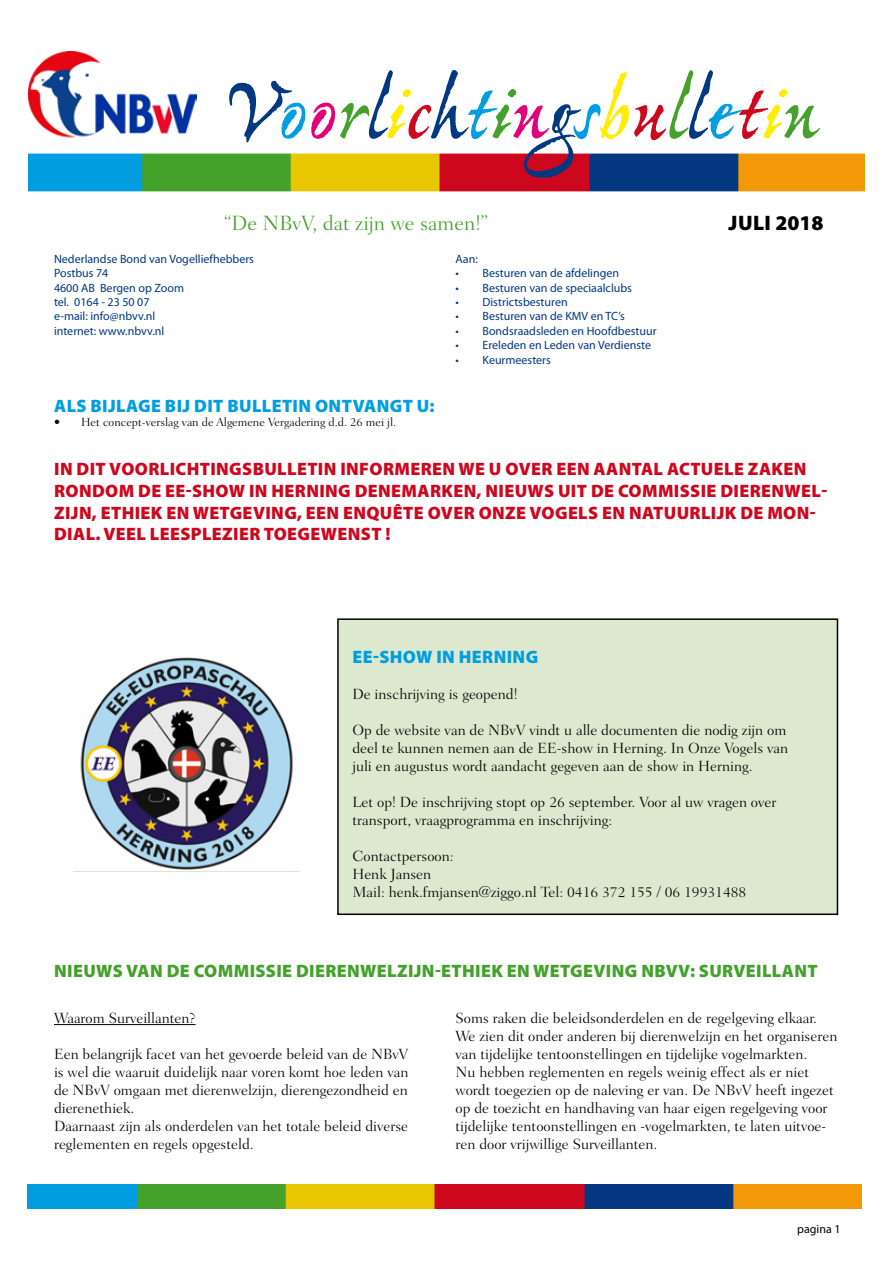
<style>
.page{position:relative;width:893px;height:1263px;background:#fff}
.page>*{position:absolute;margin:0;border:0;box-sizing:border-box;transform-origin:0 0}
.t1{font:700 90px "Ex Ponto Pro";letter-spacing:-.01em;color:#003882}
.t2{font:300 21px "Fairfield LT Std";color:#44a12b}
.t3{font:900 21px "Myriad Pro";letter-spacing:.01em;color:#000}
.t4{font:900 18px/21.6px "Myriad Pro";letter-spacing:.02em;color:#cd071e}
.t5{font:900 18px "Myriad Pro";letter-spacing:.02em;color:#44a12b}
.t6{font:900 18px "Myriad Pro";letter-spacing:.02em;color:#009ee0}
.t7{font:300 15px/18px "Fairfield LT Std";color:#000}
.t8{font:12px/14.4px "Myriad Pro";color:#003882}
.t9{font:300 12px "Fairfield LT Std";color:#000}
.t10{font:12px "Myriad Pro";color:#000}
.s1{color:#009ee0}
.s2{color:#e2007a}
.s3{color:#44a12b}
.s4{color:#ffed00}
.s5{color:#cd071e}
</style>
<div class="page">
<div style="left:338px;top:619px;width:499px;height:295px;background:#dce9cf"></div>
<div style="left:337px;top:618px;width:501px;height:297px;border:2px solid #000"></div>
<img style="left:28px;top:153px;width:837px;height:39px">
<img style="left:28px;top:1184px;width:833px;height:25px">
<img style="left:28px;top:51px;width:168px;height:87px">
<img style="left:80px;top:657px;width:213px;height:213px">
<hr style="left:54px;top:1024px;width:142px;height:1px;background:#000">
<h1 class="t1" style="left:225px;top:55px;width:595px">V<span class="s1">o</span><span class="s2">o</span><span class="s3">r</span>l<span class="s4">i</span><span class="s5">c</span>h<span class="s1">t</span><span class="s3">i</span><span class="s2">n</span>g<span class="s1">s</span><span class="s4">b</span><span class="s5">u</span><span class="s3">l</span>l<span class="s1">e</span><span class="s5">t</span><span class="s4">i</span><span class="s3">n</span></h1>
<h2 class="t2" style="left:225px;top:211px;width:265px">“De NBvV, dat zijn we samen!”</h2>
<p class="t8" style="left:54px;top:251px;width:202px">Nederlandse Bond van Vogelliefhebbers<br>Postbus 74<br>4600 AB Bergen op Zoom<br>tel. 0164 - 23 50 07<br>e-mail: info@nbvv.nl<br>internet: www.nbvv.nl</p>
<p class="t8" style="left:455px;top:251px;width:24px">Aan:</p>
<p class="t8" style="left:455px;top:266px;width:165px">• Besturen van de afdelingen</p>
<p class="t8" style="left:455px;top:280px;width:178px">• Besturen van de speciaalclubs</p>
<p class="t8" style="left:455px;top:294px;width:114px">• Districtsbesturen</p>
<p class="t8" style="left:455px;top:309px;width:171px">• Besturen van de KMV en TC’s</p>
<p class="t8" style="left:455px;top:323px;width:203px">• Bondsraadsleden en Hoofdbestuur</p>
<p class="t8" style="left:455px;top:338px;width:197px">• Ereleden en Leden van Verdienste</p>
<p class="t8" style="left:455px;top:352px;width:97px">• Keurmeesters</p>
<p class="t6" style="left:54px;top:396px;width:382px">ALS BIJLAGE BIJ DIT BULLETIN ONTVANGT U:</p>
<p class="t9" style="left:54px;top:416px;width:344px">• Het concept-verslag van de Algemene Vergadering d.d. 26 mei jl.</p>
<h2 class="t3" style="left:729px;top:211px;width:96px">JULI 2018</h2>
<p class="t4" style="left:54px;top:459px;width:775px">IN DIT VOORLICHTINGSBULLETIN INFORMEREN WE U OVER EEN AANTAL ACTUELE ZAKEN RONDOM DE EE-SHOW IN HERNING DENEMARKEN, NIEUWS UIT DE COMMISSIE DIERENWEL-ZIJN, ETHIEK EN WETGEVING, EEN ENQUÊTE OVER ONZE VOGELS EN NATUURLIJK DE MON-DIAL. VEEL LEESPLEZIER TOEGEWENST !</p>
<p class="t6" style="left:353px;top:647px;width:187px">EE-SHOW IN HERNING</p>
<p class="t7" style="left:352px;top:685px;width:167px">De inschrijving is geopend!</p>
<p class="t7" style="left:352px;top:721px;width:437px">Op de website van de NBvV vindt u alle documenten die nodig zijn om deel te kunnen nemen aan de EE-show in Herning. In Onze Vogels van juli en augustus wordt aandacht gegeven aan de show in Herning.</p>
<p class="t7" style="left:352px;top:793px;width:426px">Let op! De inschrijving stopt op 26 september. Voor al uw vragen over transport, vraagprogramma en inschrijving:</p>
<p class="t7" style="left:352px;top:847px;width:395px">Contactpersoon:<br>Henk Jansen<br>Mail: henk.fmjansen@ziggo.nl Tel: 0416 372 155 / 06 19931488</p>
<p class="t5" style="left:54px;top:961px;width:765px">NIEUWS VAN DE COMMISSIE DIERENWELZIJN-ETHIEK EN WETGEVING NBVV: SURVEILLANT</p>
<p class="t7" style="left:54px;top:1009px;width:143px">Waarom Surveillanten?</p>
<p class="t7" style="left:54px;top:1045px;width:356px">Een belangrijk facet van het gevoerde beleid van de NBvV is wel die waaruit duidelijk naar voren komt hoe leden van de NBvV omgaan met dierenwelzijn, dierengezondheid en dierenethiek.<br>Daarnaast zijn als onderdelen van het totale beleid diverse reglementen en regels opgesteld.</p>
<p class="t7" style="left:455px;top:1009px;width:383px">Soms raken die beleidsonderdelen en de regelgeving elkaar.<br>We zien dit onder anderen bij dierenwelzijn en het organiseren van tijdelijke tentoonstellingen en tijdelijke vogelmarkten.<br>Nu hebben reglementen en regels weinig effect als er niet wordt toegezien op de naleving er van. De NBvV heeft ingezet op de toezicht en handhaving van haar eigen regelgeving voor tijdelijke tentoonstellingen en -vogelmarkten, te laten uitvoe&shy;ren door vrijwillige Surveillanten.</p>
<p class="t10" style="left:797px;top:1222px;width:45px">pagina 1</p>
</div>
